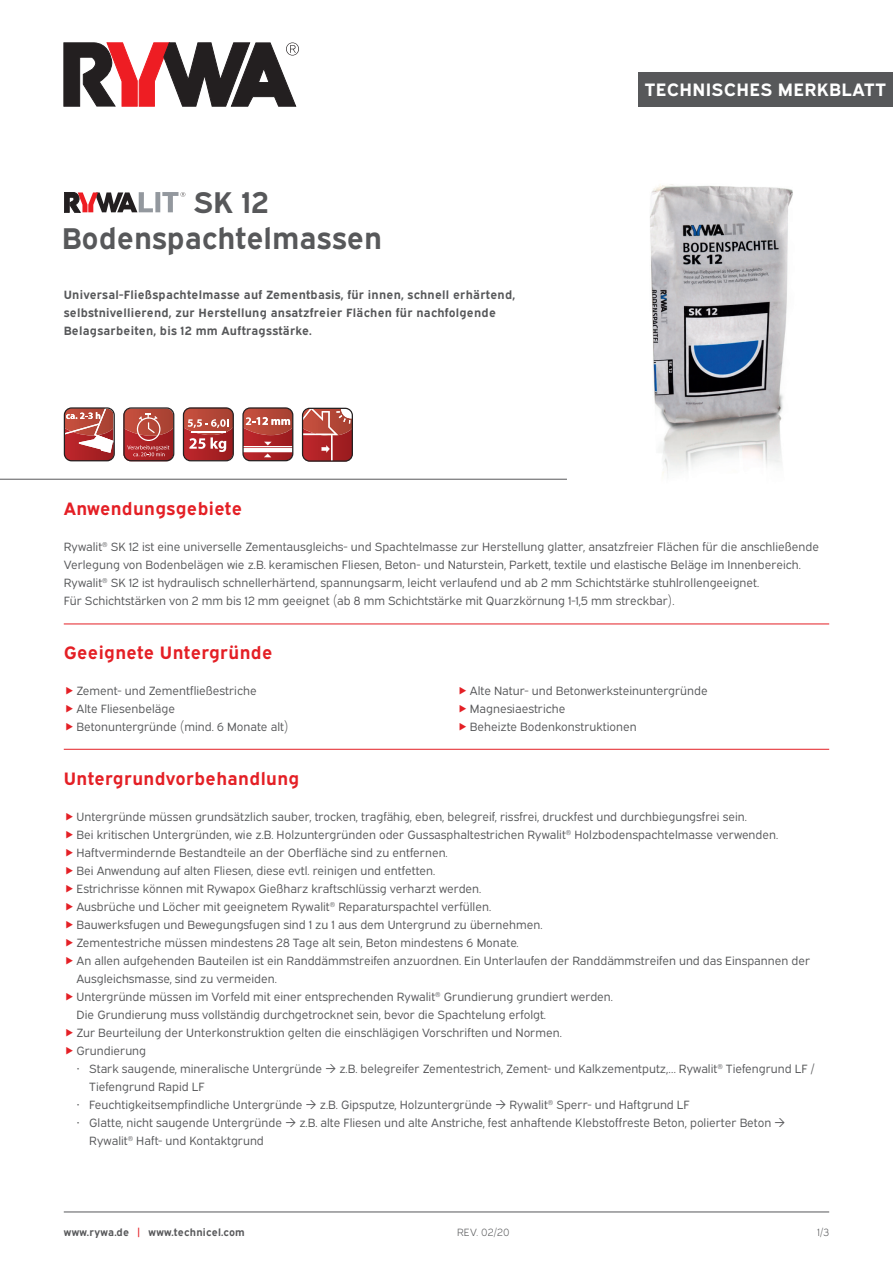
<style>
.page{position:relative;width:893px;height:1263px;background:#fff}
.page>*{position:absolute;margin:0;border:0;box-sizing:border-box;transform-origin:0 0}
.t1{font:700 30px/36px "Expressway Rg";color:#57585a}
.t2{font:700 18px "Expressway Rg";letter-spacing:.02em;color:#e41f25}
.t3{font:700 18px "Expressway Rg";letter-spacing:.02em;color:#fff}
.t4{font:12px/18px "Expressway Bk";color:#57585a}
.t5{font:700 12px/18px "Expressway Rg";letter-spacing:.02em;color:#57585a}
.t6{font:700 10.5px "Expressway Rg";letter-spacing:.02em;color:#57585a}
.t7{font:10.5px "Expressway Lt";letter-spacing:.02em;color:#57585a}
.s1{color:#e41f25}
</style>
<div class="page">
<div style="left:638px;top:72px;width:255px;height:34px;background:#57585a"></div>
<hr style="left:64px;top:1212px;width:765px;height:1px;background:#57585a">
<svg style="left:64px;top:43px;width:235px;height:63px"></svg>
<img style="left:650px;top:184px;width:143px;height:291px">
<hr style="left:0;top:479px;width:567px;height:1px;background:#57585a">
<hr style="left:64px;top:624px;width:765px;height:1px;background:#e41f25">
<hr style="left:64px;top:749px;width:765px;height:1px;background:#e41f25">
<svg style="left:64px;top:192px;width:89px;height:20px"></svg>
<div style="left:155px;top:192px;width:5px;height:20px;background:#93989e"></div>
<svg style="left:162px;top:192px;width:23px;height:20px"></svg>
<svg style="left:64px;top:407px;width:51px;height:54px"></svg>
<svg style="left:242px;top:407px;width:51px;height:54px;background:#b55b56"></svg>
<svg style="left:302px;top:407px;width:51px;height:54px;background:#b14f4c"></svg>
<svg style="left:123px;top:407px;width:51px;height:54px;background:#ae4844"></svg>
<svg style="left:183px;top:407px;width:51px;height:54px;background:#b2534f"></svg>
<h1 class="t1" style="left:62px;top:181px;width:322px;text-indent:132px">SK 12<br>Bodenspachtelmassen</h1>
<p class="t5" style="left:64px;top:285px;width:453px">Universal-Fließspachtelmasse auf Zementbasis, für innen, schnell erhärtend, selbstnivellierend, zur Herstellung ansatzfreier Flächen für nachfolgende<br>Belagsarbeiten, bis 12 mm Auftragsstärke.</p>
<h2 class="t3" style="left:645px;top:76px;width:243px">TECHNISCHES MERKBLATT</h2>
<h2 class="t2" style="left:64px;top:495px;width:180px">Anwendungsgebiete</h2>
<p class="t4" style="left:64px;top:537px;width:757px">Rywalit<sup>®</sup> SK 12 ist eine universelle Zementausgleichs- und Spachtelmasse zur Herstellung glatter, ansatzfreier Flächen für die anschließende Verlegung von Bodenbelägen wie z.B. keramischen Fliesen, Beton- und Naturstein, Parkett, textile und elastische Beläge im Innenbereich.<br>Rywalit<sup>®</sup> SK 12 ist hydraulisch schnellerhärtend, spannungsarm, leicht verlaufend und ab 2 mm Schichtstärke stuhlrollengeeignet.<br>Für Schichtstärken von 2 mm bis 12 mm geeignet (ab 8 mm Schichtstärke mit Quarzkörnung 1-1,5 mm streckbar).</p>
<h2 class="t2" style="left:64px;top:639px;width:210px">Geeignete Untergründe</h2>
<p class="t4" style="left:77px;top:681px;width:213px">Zement- und Zementfließestriche<br>Alte Fliesenbeläge<br>Betonuntergründe (mind. 6 Monate alt)</p>
<p class="t4" style="left:470px;top:681px;width:239px">Alte Natur- und Betonwerksteinuntergründe<br>Magnesiaestriche<br>Beheizte Bodenkonstruktionen</p>
<h2 class="t2" style="left:64px;top:765px;width:237px">Untergrundvorbehandlung</h2>
<p class="t4" style="left:77px;top:807px;width:735px">Untergründe müssen grundsätzlich sauber, trocken, tragfähig, eben, belegreif, rissfrei, druckfest und durchbiegungsfrei sein.<br>Bei kritischen Untergründen, wie z.B. Holzuntergründen oder Gussasphaltestrichen Rywalit<sup>®</sup> Holzbodenspachtelmasse verwenden.<br>Haftvermindernde Bestandteile an der Oberfläche sind zu entfernen.<br>Bei Anwendung auf alten Fliesen, diese evtl. reinigen und entfetten.<br>Estrichrisse können mit Rywapox Gießharz kraftschlüssig verharzt werden.<br>Ausbrüche und Löcher mit geeignetem Rywalit<sup>®</sup> Reparaturspachtel verfüllen.<br>Bauwerksfugen und Bewegungsfugen sind 1 zu 1 aus dem Untergrund zu übernehmen.<br>Zementestriche müssen mindestens 28 Tage alt sein, Beton mindestens 6 Monate.<br>An allen aufgehenden Bauteilen ist ein Randdämmstreifen anzuordnen. Ein Unterlaufen der Randdämmstreifen und das Einspannen der Ausgleichsmasse, sind zu vermeiden.<br>Untergründe müssen im Vorfeld mit einer entsprechenden Rywalit<sup>®</sup> Grundierung grundiert werden.<br>Die Grundierung muss vollständig durchgetrocknet sein, bevor die Spachtelung erfolgt.<br>Zur Beurteilung der Unterkonstruktion gelten die einschlägigen Vorschriften und Normen.<br>Grundierung</p>
<p class="t4" style="left:77px;top:1059px;width:247px">• Stark saugende, mineralische Untergründe</p>
<p class="t4" style="left:339px;top:1059px;width:477px">z.B. belegreifer Zementestrich, Zement- und Kalkzementputz,… Rywalit<sup>®</sup> Tiefengrund LF /</p>
<p class="t4" style="left:89px;top:1077px;width:117px">Tiefengrund Rapid LF</p>
<p class="t4" style="left:77px;top:1095px;width:227px">• Feuchtigkeitsempfindliche Untergründe</p>
<p class="t4" style="left:320px;top:1095px;width:174px">z.B. Gipsputze, Holzuntergründe</p>
<p class="t4" style="left:509px;top:1095px;width:182px">Rywalit<sup>®</sup> Sperr- und Haftgrund LF</p>
<p class="t4" style="left:77px;top:1113px;width:207px">• Glatte, nicht saugende Untergründe</p>
<p class="t4" style="left:299px;top:1113px;width:473px">z.B. alte Fliesen und alte Anstriche, fest anhaftende Klebstoffreste Beton, polierter Beton</p>
<p class="t4" style="left:89px;top:1131px;width:176px">Rywalit<sup>®</sup> Haft- und Kontaktgrund</p>
<p class="t6" style="left:64px;top:1223px;width:183px">www.rywa.de <span class="s1">|</span> www.technicel.com</p>
<p class="t7" style="left:457px;top:1224px;width:54px">REV. 02/20</p>
<p class="t7" style="left:817px;top:1224px;width:13px">1/3</p>
</div>
